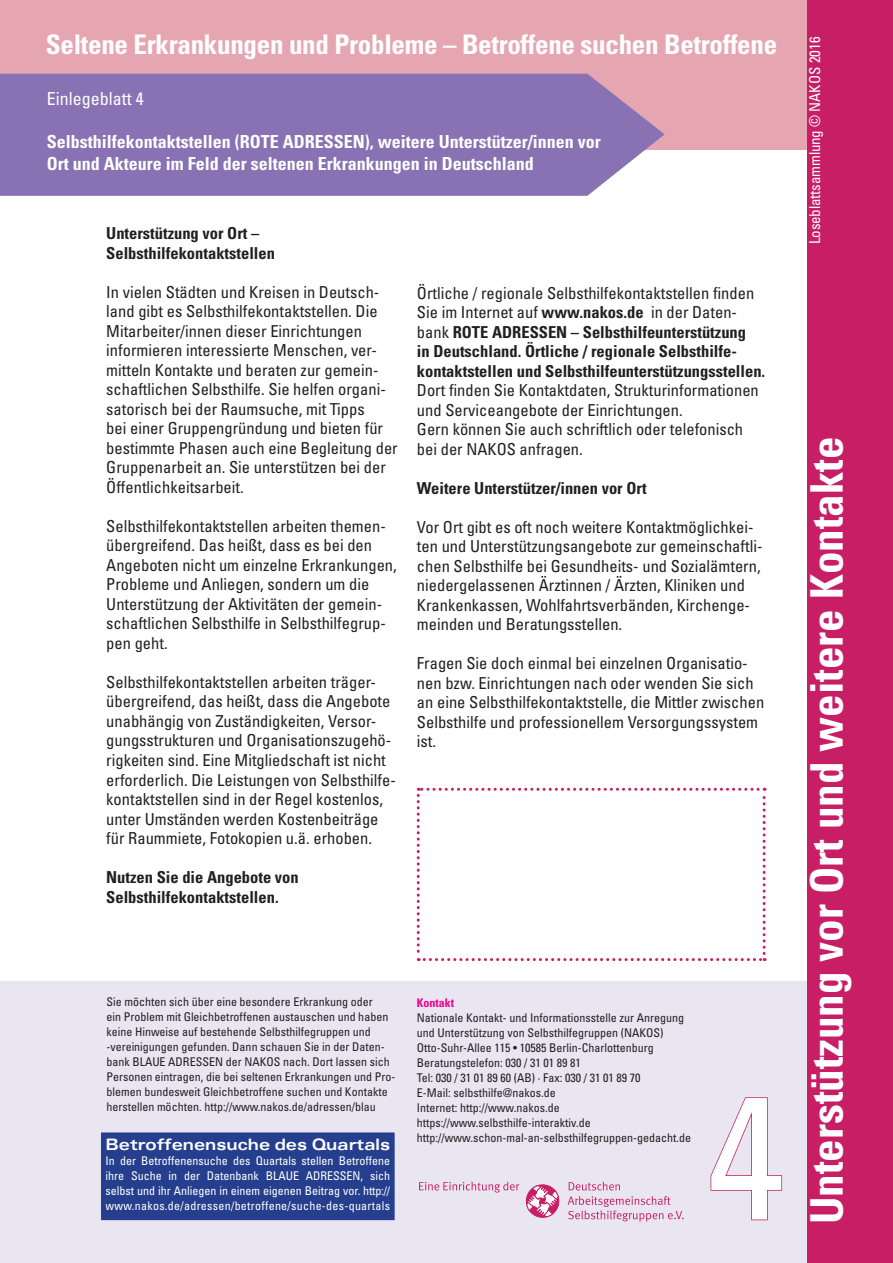
<style>
.page{position:relative;width:893px;height:1263px;background:#fff}
.page>*{position:absolute;margin:0;border:0;box-sizing:border-box;transform-origin:0 0}
.t1{font:condensed 175.05px "Univers";color:#fff}
.t2{font:700 condensed 45px "Univers";color:#fff}
.t3{font:700 condensed 27px "Univers";letter-spacing:-.01em;color:#fff}
.t4{font:700 condensed 18px/21.6px "Univers";color:#fff}
.t5{font:condensed 18px "Univers";color:#fff}
.t6{font:condensed 16.5px/19.5px "Univers";color:#231f20}
.t7{font:700 condensed 16.5px "Univers";color:#231f20}
.t8{font:700 expanded 15.75px "Univers";color:#fff;scale:.96 1}
.t9{font:700 expanded 15.75px "Univers";color:#fff}
.t10{font:condensed 15px "Univers";letter-spacing:-.01em;color:#fff}
.t11{font:condensed 12px/15px "Univers";color:#231f20}
.t12{font:condensed 12px/15px "Univers";color:#fff}
.t13{font:condensed 12px "Univers";letter-spacing:.03em;color:#fff}
.t14{font:700 condensed 12px "Univers";color:#ed028c}
.s1{font-weight:700}
.s2{color:#253f8e}
</style>
<div class="page">
<div style="left:0;top:981px;width:893px;height:282px;background:#e9e5f1"></div>
<svg style="left:419px;top:1181px;width:100px;height:11px"></svg>
<svg style="left:569px;top:1182px;width:51px;height:8px"></svg>
<svg style="left:568px;top:1196px;width:115px;height:25px"></svg>
<svg style="left:525px;top:1184px;width:35px;height:34px"></svg>
<div style="left:0;top:0;width:893px;height:150px;background:#e5a6b2"></div>
<div style="left:0;top:74px;width:665px;height:122px;background:#8872b4"></div>
<div style="left:808px;top:0;width:85px;height:1263px;background:#c71e66"></div>
<svg style="left:710px;top:1097px;width:73px;height:124px"></svg>
<svg style="left:417px;top:788px;width:349px;height:173px"></svg>
<div style="left:103px;top:1135px;width:289px;height:83px;background:#253f8e"></div>
<div style="left:101px;top:1132px;width:294px;height:88px;border:4px solid #253f8e"></div>
<p class="t3" style="left:46px;top:27px;width:733px">Seltene Erkrankungen und Probleme – Betroffene suchen Betroffene</p>
<p class="t10" style="left:805px;top:244px;width:209px;rotate:-90deg">Loseblattsammlung © NAKOS 2016</p>
<p class="t5" style="left:47px;top:87px;width:98px">Einlegeblatt 4</p>
<p class="t4" style="left:47px;top:131px;width:556px">Selbsthilfekontaktstellen (ROTE ADRESSEN), weitere Unterstützer/innen vor<br>Ort und Akteure im Feld der seltenen Erkrankungen in Deutschland</p>
<p class="t7" style="left:106px;top:223px;width:155px">Unterstützung vor Ort –</p>
<p class="t7" style="left:106px;top:243px;width:170px">Selbsthilfekontaktstellen</p>
<p class="t6" style="left:106px;top:282px;width:293px">In vielen Städten und Kreisen in Deutsch&shy;land gibt es Selbsthilfekontaktstellen. Die Mitarbeiter/innen dieser Einrichtungen informieren interessierte Menschen, ver&shy;mitteln Kontakte und beraten zur gemein&shy;schaftlichen Selbsthilfe. Sie helfen organi&shy;satorisch bei der Raumsuche, mit Tipps<br>bei einer Gruppengründung und bieten für bestimmte Phasen auch eine Begleitung der Gruppenarbeit an. Sie unterstützen bei der Öffentlichkeitsarbeit.</p>
<p class="t6" style="left:106px;top:516px;width:292px">Selbsthilfekontaktstellen arbeiten themen&shy;übergreifend. Das heißt, dass es bei den Angeboten nicht um einzelne Erkrankungen, Probleme und Anliegen, sondern um die</p>
<p class="t6" style="left:106px;top:594px;width:281px">Unterstützung der Aktivitäten der gemein&shy;schaftlichen Selbsthilfe in Selbsthilfegrup&shy;pen geht.</p>
<p class="t6" style="left:106px;top:672px;width:291px">Selbsthilfekontaktstellen arbeiten träger&shy;übergreifend, das heißt, dass die Angebote unabhängig von Zuständigkeiten, Versor&shy;gungsstrukturen und Organisationszugehö&shy;rigkeiten sind. Eine Mitgliedschaft ist nicht erforderlich. Die Leistungen von Selbsthilfe&shy;kontaktstellen sind in der Regel kostenlos, unter Umständen werden Kostenbeiträge für Raummiete, Fotokopien u.ä. erhoben.</p>
<p class="t7" style="left:106px;top:867px;width:194px">Nutzen Sie die Angebote von</p>
<p class="t7" style="left:106px;top:886px;width:174px">Selbsthilfekontaktstellen.</p>
<p class="t6" style="left:417px;top:283px;width:350px">Örtliche / regionale Selbsthilfekontaktstellen finden Sie im Internet auf <span class="s1">www.nakos.de</span> in der Daten&shy;bank <span class="s1">ROTE ADRESSEN – Selbsthilfeunterstützung<br>in Deutschland. Örtliche / regionale Selbsthilfe&shy;kontaktstellen und Selbsthilfeunterstützungsstellen.<br></span>Dort finden Sie Kontaktdaten, Strukturinformationen und Serviceangebote der Einrichtungen.</p>
<p class="t6" style="left:417px;top:419px;width:328px">Gern können Sie auch schriftlich oder telefonisch bei der NAKOS anfragen.</p>
<p class="t7" style="left:417px;top:478px;width:231px">Weitere Unterstützer/innen vor Ort</p>
<p class="t6" style="left:417px;top:517px;width:347px">Vor Ort gibt es oft noch weitere Kontaktmöglichkei&shy;ten und Unterstützungsangebote zur gemeinschaftli&shy;chen Selbsthilfe bei Gesundheits- und Sozialämtern, niedergelassenen Ärztinnen / Ärzten, Kliniken und Krankenkassen, Wohlfahrtsverbänden, Kirchenge&shy;meinden und Beratungsstellen.</p>
<p class="t6" style="left:417px;top:653px;width:349px">Fragen Sie doch einmal bei einzelnen Organisatio&shy;nen bzw. Einrichtungen nach oder wenden Sie sich an eine Selbsthilfekontaktstelle, die Mittler zwischen Selbsthilfe und professionellem Versorgungssystem ist.</p>
<p class="t2" style="left:799px;top:1224px;width:789px;rotate:-90deg">Unterstützung vor Ort und weitere Kontakte</p>
<p class="t11" style="left:106px;top:994px;width:291px">Sie möchten sich über eine besondere Erkrankung oder<br>ein Problem mit Gleichbetroffenen austauschen und haben keine Hinweise auf bestehende Selbsthilfegruppen und -vereinigungen gefunden. Dann schauen Sie in der Daten&shy;bank BLAUE ADRESSEN der NAKOS nach. Dort lassen sich Personen eintragen, die bei seltenen Erkrankungen und Pro&shy;blemen bundesweit Gleichbetroffene suchen und Kontakte herstellen möchten. http://www.nakos.de/adressen/blau</p>
<p class="t14" style="left:417px;top:995px;width:39px">Kontakt</p>
<p class="t11" style="left:417px;top:1010px;width:269px">Nationale Kontakt- und Informationsstelle zur Anregung</p>
<p class="t11" style="left:417px;top:1025px;width:248px">und Unterstützung von Selbsthilfegruppen (NAKOS)</p>
<p class="t11" style="left:417px;top:1040px;width:238px">Otto-Suhr-Allee 115 • 10585 Berlin-Charlottenburg</p>
<p class="t11" style="left:417px;top:1055px;width:165px">Beratungstelefon: 030 / 31 01 89 81</p>
<p class="t11" style="left:417px;top:1070px;width:225px">Tel: 030 / 31 01 89 60 (AB) · Fax: 030 / 31 01 89 70</p>
<p class="t11" style="left:417px;top:1085px;width:140px">E-Mail: selbsthilfe@nakos.de</p>
<p class="t11" style="left:417px;top:1100px;width:144px">Internet: http://www.nakos.de</p>
<p class="t11" style="left:417px;top:1115px;width:175px">https://www.selbsthilfe-interaktiv.de</p>
<p class="t11" style="left:417px;top:1130px;width:276px">http://www.schon-mal-an-selbsthilfegruppen-gedacht.de</p>
<p class="t11" style="left:168px;top:995px;width:201px">sich über eine besondere Erkrankung oder</p>
<p class="t11" style="left:165px;top:1010px;width:218px">mit Gleichbetrof enen austauschen und haben</p>
<p class="t11" style="left:167px;top:1025px;width:220px">se auf bestehende Selbsthilfegrup en und ver-</p>
<p class="t11" style="left:106px;top:1040px;width:274px">einigu gen funden. Dann schauen Si in der Datenbank</p>
<p class="t11" style="left:106px;top:1055px;width:253px"><span class="s2">BLAUE ADRESSEN</span> der AKOS nach. Dort lassen sich</p>
<p class="t11" style="left:171px;top:1070px;width:219px">ragen, die bei seltenen Erkrankungen und Pro-</p>
<p class="t11" style="left:173px;top:1085px;width:210px">sweit Gleichbetrof ene suchen und Kontakte</p>
<p class="t11" style="left:122px;top:1100px;width:74px">-ste len möchte</p>
<p class="t11" style="left:312px;top:1100px;width:63px">dressen/blau</p>
<p class="t1" style="left:707px;top:1046px;width:79px">4</p>
<p class="t8" style="left:105px;top:1135px;width:298px">Betroffenensuche des Quartals</p>
<p class="t12" style="left:105px;top:1152px;width:286px">In der Betroffenensuche des Quartals stellen Betroffene</p>
<p class="t12" style="left:105px;top:1167px;width:286px;text-align:justify">ihre Suche in der Datenbank BLAUE ADRESSEN, sich selbst und ihr Anliegen in einem eigenen Beitrag vor. http:// www.nakos.de/adressen/betroffene/suche-des-quartals</p>
<p class="t9" style="left:159px;top:1135px;width:222px">ffenensuche des Monat</p>
<p class="t12" style="left:105px;top:1152px;width:286px;text-indent:17px">der Betro fenensuche des Monats stellen Betroffe&shy;ne ihre Suche in der Datenbank BLAUE ADRESSEN,</p>
<p class="t13" style="left:202px;top:1198px;width:183px">essen/betro fene/suche-des-mon t</p>
</div>
